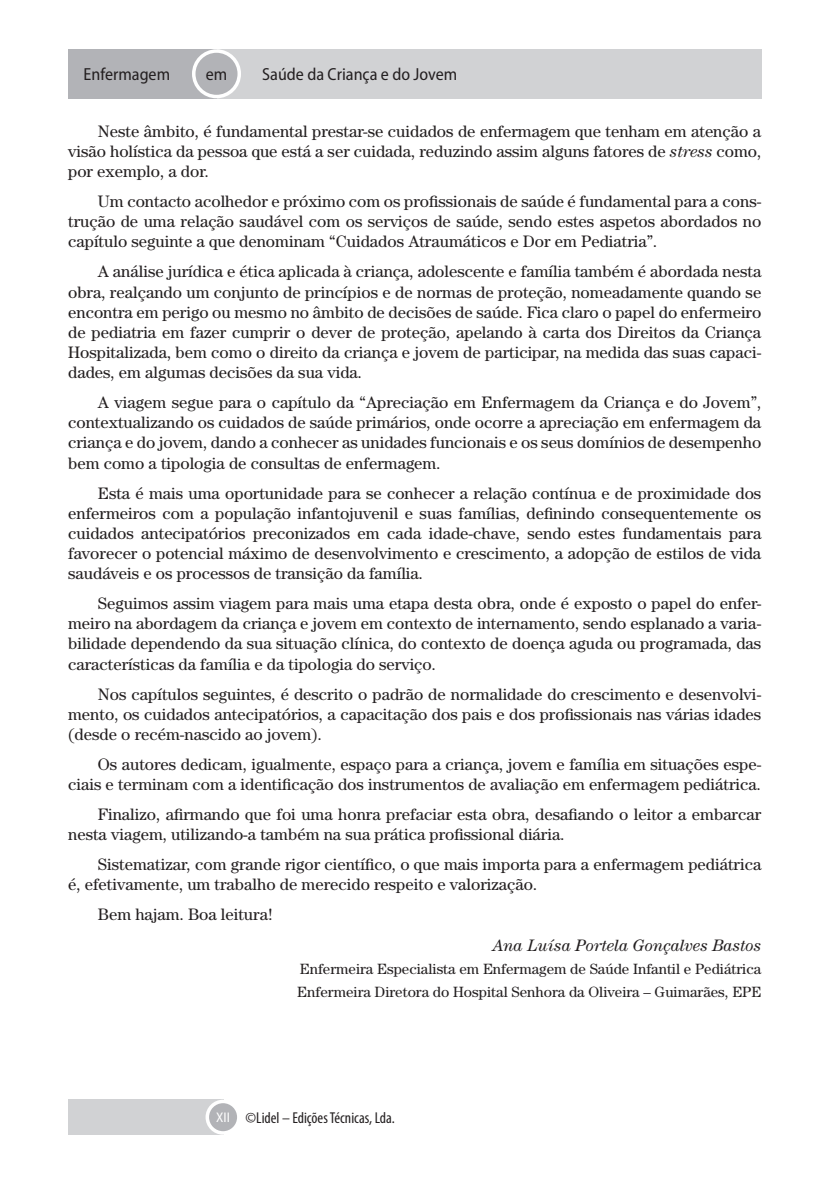
<style>
.page{position:relative;width:829px;height:1191px;background:#fff}
.page>*{position:absolute;margin:0;border:0;box-sizing:border-box;transform-origin:0 0}
.t1{font:semi-condensed 17.5px "Myriad Pro";color:#231f20}
.t2{font:16.62px/20.1px "Century Std";color:#231f20;text-align:justify}
.t3{font:italic 16.62px "Century Std";color:#231f20}
.t4{font:condensed 15.75px "Myriad Pro";color:#231f20}
.t5{font:14.88px "Century Std";color:#231f20}
.s1{font-style:italic}
.s2{font-stretch:semi-condensed;font-size:14px;color:#fff}
</style>
<div class="page">
<div style="left:68px;top:1099px;width:156px;height:35px;background:#d1d2d4"></div>
<div style="left:207px;top:1101px;width:32px;height:32px;background:#b2b3b7;border-radius:50%"></div>
<div style="left:205px;top:1099px;width:35px;height:35px;border:4px solid #fff;border-radius:50%"></div>
<div style="left:68px;top:49px;width:149px;height:49px;background:#b2b3b7"></div>
<div style="left:217px;top:49px;width:544px;height:49px;background:#d1d2d4"></div>
<div style="left:194px;top:51px;width:45px;height:46px;background:#b2b3b7;border-radius:50%"></div>
<div style="left:192px;top:49px;width:49px;height:49px;border:4px solid #fff;border-radius:50%"></div>
<p class="t1" style="left:84px;top:65px;width:88px">Enfermagem</p>
<p class="t1" style="left:206px;top:65px;width:23px">em</p>
<p class="t1" style="left:262px;top:65px;width:196px">Saúde da Criança e do Jovem</p>
<p class="t2" style="left:68px;top:121px;width:694px;text-indent:30px">Neste âmbito, é fundamental prestar-‑se cuidados de enfermagem que tenham em atenção a visão holística da pessoa que está a ser cuidada, reduzindo assim alguns fatores de <span class="s1">stress</span> como, por exemplo, a dor.</p>
<p class="t2" style="left:68px;top:191px;width:694px;text-indent:30px">Um contacto acolhedor e próximo com os profissionais de saúde é fundamental para a cons&shy;trução de uma relação saudável com os serviços de saúde, sendo estes aspetos abordados no capítulo seguinte a que denominam “Cuidados Atraumáticos e Dor em Pediatria”.</p>
<p class="t2" style="left:68px;top:261px;width:694px;text-indent:30px">A análise jurídica e ética aplicada à criança, adolescente e família também é abordada nesta obra, realçando um conjunto de princípios e de normas de proteção, nomeadamente quando se encontra em perigo ou mesmo no âmbito de decisões de saúde. Fica claro o papel do enfermeiro de pediatria em fazer cumprir o dever de proteção, apelando à carta dos Direitos da Criança Hospitalizada, bem como o direito da criança e jovem de participar, na medida das suas capaci&shy;dades, em algumas decisões da sua vida.</p>
<p class="t2" style="left:68px;top:392px;width:694px;text-indent:30px">A viagem segue para o capítulo da “Apreciação em Enfermagem da Criança e do Jovem”, contextualizando os cuidados de saúde primários, onde ocorre a apreciação em enfermagem da criança e do jovem, dando a conhecer as unidades funcionais e os seus domínios de desempenho bem como a tipologia de consultas de enfermagem.</p>
<p class="t2" style="left:68px;top:482px;width:694px;text-indent:30px">Esta é mais uma oportunidade para se conhecer a relação contínua e de proximidade dos enfermeiros com a população infantojuvenil e suas famílias, definindo consequentemente os cuidados antecipatórios preconizados em cada idade-‑chave, sendo estes fundamentais para favorecer o potencial máximo de desenvolvimento e crescimento, a adopção de estilos de vida saudáveis e os processos de transição da família.</p>
<p class="t2" style="left:68px;top:593px;width:694px;text-indent:30px">Seguimos assim viagem para mais uma etapa desta obra, onde é exposto o papel do enfer&shy;meiro na abordagem da criança e jovem em contexto de internamento, sendo esplanado a varia&shy;bilidade dependendo da sua situação clínica, do contexto de doença aguda ou programada, das características da família e da tipologia do serviço.</p>
<p class="t2" style="left:68px;top:683px;width:694px;text-indent:30px">Nos capítulos seguintes, é descrito o padrão de normalidade do crescimento e desenvolvi&shy;mento, os cuidados antecipatórios, a capacitação dos pais e dos profissionais nas várias idades (desde o recém-‑nascido ao jovem).</p>
<p class="t2" style="left:68px;top:754px;width:694px;text-align:right">Os autores dedicam, igualmente, espaço para a criança, jovem e família em situações espe&shy;ciais e terminam com a identificação dos instrumentos de avaliação em enfermagem pediátrica.</p>
<p class="t2" style="left:68px;top:804px;width:694px;text-indent:30px">Finalizo, afirmando que foi uma honra prefaciar esta obra, desafiando o leitor a embarcar nesta viagem, utilizando-‑a também na sua prática profissional diária.</p>
<p class="t2" style="left:68px;top:854px;width:694px;text-indent:30px">Sistematizar, com grande rigor científico, o que mais importa para a enfermagem pediátrica é, efetivamente, um trabalho de merecido respeito e valorização.</p>
<p class="t2" style="left:98px;top:904px;width:176px">Bem hajam. Boa leitura!</p>
<p class="t3" style="left:492px;top:935px;width:270px">Ana Luísa Portela Gonçalves Bastos</p>
<p class="t5" style="left:300px;top:960px;width:463px">Enfermeira Especialista em Enfermagem de Saúde Infantil e Pediátrica</p>
<p class="t5" style="left:297px;top:983px;width:465px">Enfermeira Diretora do Hospital Senhora da Oliveira – Guimarães, EPE</p>
<p class="t4" style="left:216px;top:1108px;width:180px"><span class="s2">XII</span> ©Lidel – Edições Técnicas, Lda.</p>
</div>
